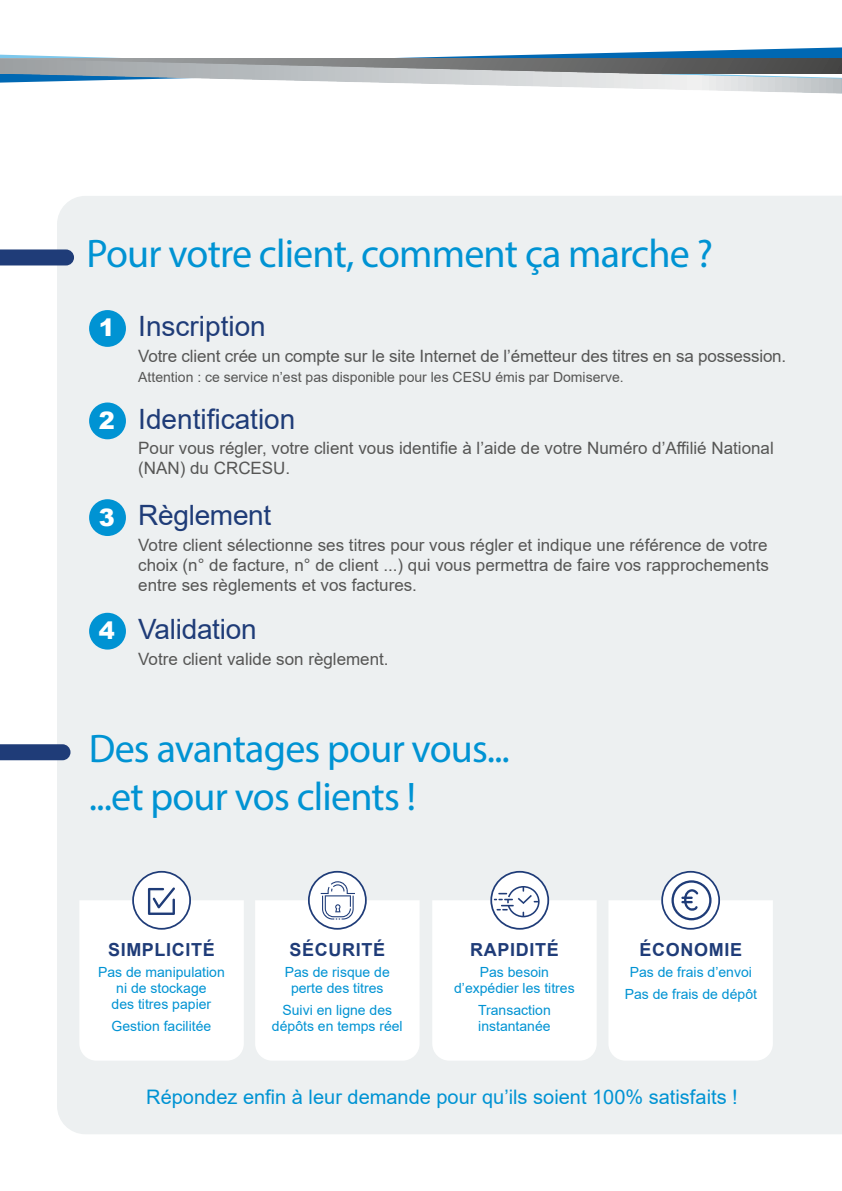
<style>
.page{position:relative;width:842px;height:1191px;background:#fff}
.page>*{position:absolute;margin:0;border:0;box-sizing:border-box;transform-origin:0 0}
.t1{font:40px/48px "Myriad Pro";letter-spacing:-.02em;color:#0093d3}
.t2{font:28px "Arial";color:#1f3c78}
.t3{font:900 24px "Arial";color:#fff}
.t4{font:20px "Arial";color:#0093d3}
.t5{font:700 18px "Arial";letter-spacing:.035em;color:#1f3c78}
.t6{font:17px/20px "Arial";color:#565655}
.t7{font:14px/16px "Arial";color:#0093d3;text-align:center}
.t8{font:14px "Arial";color:#565655}
</style>
<div class="page">
<svg style="left:0;top:47px;width:842px;height:47px"></svg>
<div style="left:57px;top:196px;width:785px;height:938px;background:#edf0f1"></div>
<svg style="left:1px;top:249px;width:73px;height:16px"></svg>
<svg style="left:1px;top:744px;width:70px;height:16px"></svg>
<svg style="left:608px;top:871px;width:165px;height:189px"></svg>
<svg style="left:255px;top:871px;width:165px;height:189px"></svg>
<div style="left:89px;top:310px;width:37px;height:37px;background:#0093d3;border-radius:50%"></div>
<div style="left:89px;top:402px;width:37px;height:37px;background:#0093d3;border-radius:50%"></div>
<div style="left:89px;top:499px;width:37px;height:37px;background:#0093d3;border-radius:50%"></div>
<div style="left:89px;top:613px;width:37px;height:36px;background:#0093d3;border-radius:50%"></div>
<svg style="left:432px;top:871px;width:165px;height:189px"></svg>
<svg style="left:79px;top:871px;width:165px;height:189px"></svg>
<h1 class="t1" style="left:87px;top:233px;width:628px">Pour votre client, comment ça marche ?</h1>
<h3 class="t3" style="left:99px;top:314px;width:18px">1</h3>
<h3 class="t3" style="left:99px;top:406px;width:18px">2</h3>
<h3 class="t3" style="left:99px;top:503px;width:18px">3</h3>
<h3 class="t3" style="left:99px;top:617px;width:18px">4</h3>
<h2 class="t2" style="left:138px;top:316px;width:129px">Inscription</h2>
<p class="t6" style="left:138px;top:346px;width:650px">Votre client crée un compte sur le site Internet de l’émetteur des titres en sa possession.</p>
<p class="t8" style="left:138px;top:367px;width:487px">Attention : ce service n’est pas disponible pour les CESU émis par Domiserve.</p>
<h2 class="t2" style="left:138px;top:399px;width:159px">Identification</h2>
<p class="t6" style="left:138px;top:438px;width:637px">Pour vous régler, votre client vous identifie à l’aide de votre Numéro d’Affilié National (NAN) du CRCESU.</p>
<h2 class="t2" style="left:138px;top:496px;width:135px">Règlement</h2>
<p class="t6" style="left:138px;top:536px;width:632px;text-align:justify">Votre client sélectionne ses titres pour vous régler et indique une référence de votre choix (n° de facture, n° de client ...) qui vous permettra de faire vos rapprochements entre ses règlements et vos factures.</p>
<h2 class="t2" style="left:138px;top:618px;width:120px">Validation</h2>
<p class="t6" style="left:138px;top:648px;width:252px">Votre client valide son règlement.</p>
<h1 class="t1" style="left:89px;top:727px;width:423px">Des avantages pour vous... ...et pour vos clients !</h1>
<p class="t5" style="left:108px;top:942px;width:108px">SIMPLICITÉ</p>
<p class="t7" style="left:98px;top:965px;width:128px">Pas de manipulation ni de stockage<br>des titres papier</p>
<p class="t7" style="left:112px;top:1019px;width:101px">Gestion facilitée</p>
<p class="t5" style="left:290px;top:942px;width:97px">SÉCURITÉ</p>
<p class="t7" style="left:285px;top:965px;width:107px">Pas de risque de perte des titres</p>
<p class="t7" style="left:272px;top:1003px;width:132px">Suivi en ligne des dépôts en temps réel</p>
<p class="t5" style="left:470px;top:942px;width:90px">RAPIDITÉ</p>
<p class="t7" style="left:454px;top:965px;width:122px">Pas besoin d’expédier les titres</p>
<p class="t7" style="left:478px;top:1003px;width:74px;text-align:left">Transaction instantanée</p>
<p class="t5" style="left:640px;top:942px;width:104px">ÉCONOMIE</p>
<p class="t7" style="left:625px;top:962px;width:134px;line-height:21.6px">Pas de frais d’envoi<br>Pas de frais de dépôt</p>
<p class="t4" style="left:146px;top:1083px;width:593px">Répondez enfin à leur demande pour qu’ils soient 100% satisfaits !</p>
</div>
